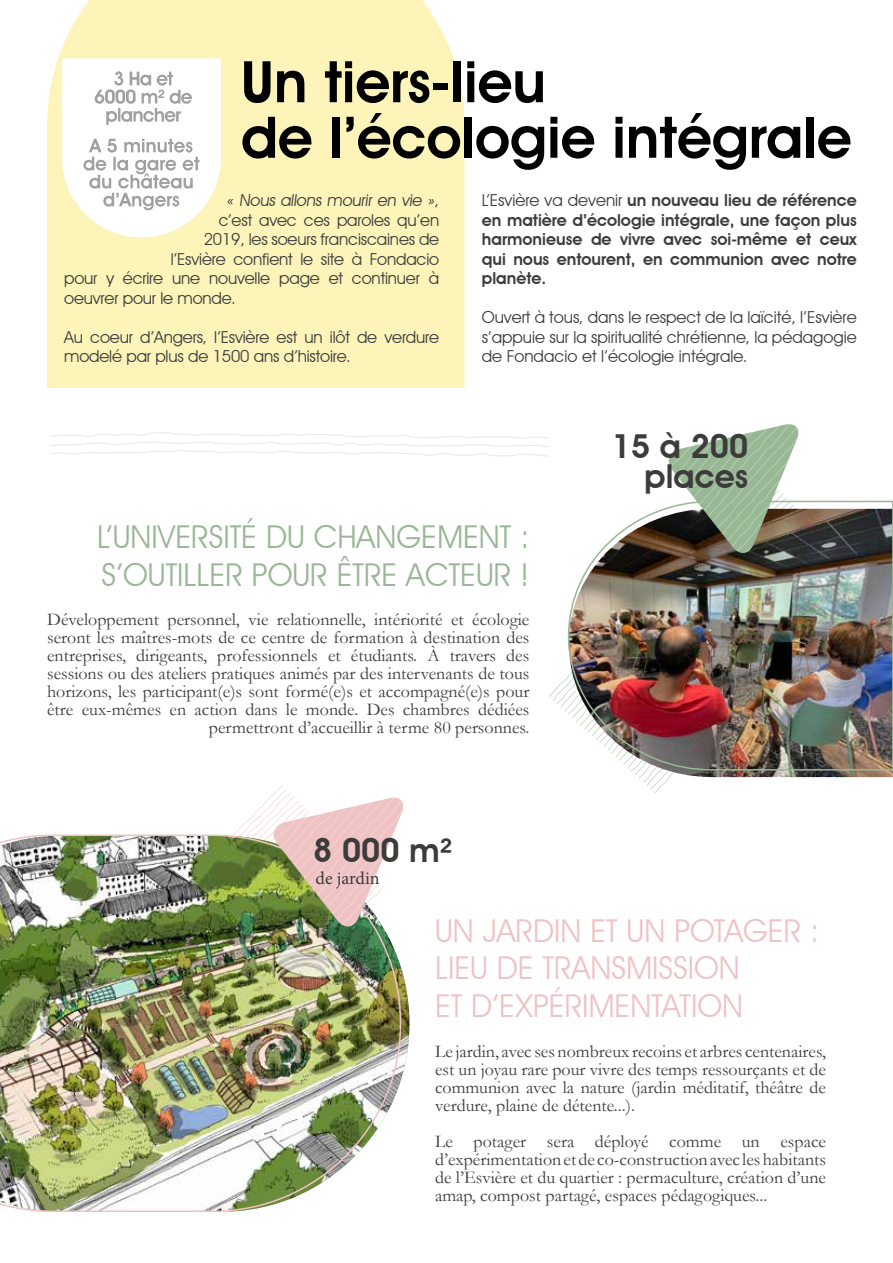
<style>
.page{position:relative;width:893px;height:1263px;background:#fff}
.page>*{position:absolute;margin:0;border:0;box-sizing:border-box;transform-origin:0 0}
.t1{font:600 57.6px/55.5px "Avant Garde IT Cby BT";color:#000}
.t2{font:600 33px/30px "Avant Garde IT Cby BT";color:#3c3c3b;text-align:right}
.t3{font:31.5px/37.8px "Avant Garde IT Cby BT";color:#efc2c3}
.t4{font:31.5px/37.8px "Avant Garde IT Cby BT";color:#98b794}
.t5{font:18px/18px "Garamond";color:#3c3c3b;text-align:justify}
.t6{font:18px "Minion Pro";color:#3c3c3b}
.t7{font:16.5px/19.5px "Avant Garde IT Cby BT";letter-spacing:-.01em;color:#3c3c3b}
.t8{font:600 16.5px/19.5px "Avant Garde IT Cby BT";color:#3c3c3b;text-align:justify}
.s1{font-weight:400}
</style>
<div class="page">
<div style="left:47px;top:0;width:418px;height:388px;background:#fdf4ba"></div>
<svg style="left:234px;top:785px;width:49px;height:49px"></svg>
<img style="left:0;top:834px;width:401px;height:378px">
<svg style="left:270px;top:796px;width:133px;height:133px"></svg>
<img style="left:631px;top:771px;width:262px;height:6px">
<img style="left:567px;top:500px;width:326px;height:271px">
<svg style="left:665px;top:424px;width:136px;height:132px"></svg>
<svg style="left:62px;top:58px;width:159px;height:179px"></svg>
<svg style="left:50px;top:432px;width:499px;height:25px"></svg>
<h1 class="t1" style="left:241px;top:54px;width:612px">Un tiers-lieu<br>de l’écologie intégrale</h1>
<p class="t7" style="left:226px;top:190px;width:214px">« Nous allons mourir en vie »,</p>
<p class="t7" style="left:219px;top:210px;width:222px">c’est avec ces paroles qu’en</p>
<p class="t7" style="left:204px;top:229px;width:237px">2019, les soeurs franciscaines de</p>
<p class="t7" style="left:171px;top:249px;width:270px">l’Esvière confient le site à Fondacio</p>
<p class="t7" style="left:64px;top:268px;width:376px">pour y écrire une nouvelle page et continuer à</p>
<p class="t7" style="left:64px;top:288px;width:173px">oeuvrer pour le monde.</p>
<p class="t7" style="left:64px;top:327px;width:376px">Au coeur d’Angers, l’Esvière est un ilôt de verdure modelé par plus de 1500 ans d’histoire.</p>
<p class="t8" style="left:482px;top:191px;width:377px"><span class="s1">L’Esvière va devenir</span> un nouveau lieu de référence en matière d’écologie intégrale, une façon plus harmonieuse de vivre avec soi-même et ceux qui nous entourent, en communion avec notre planète.</p>
<p class="t7" style="left:482px;top:307px;width:376px;text-align:justify">Ouvert à tous, dans le respect de la laïcité, l’Esvière s’appuie sur la spiritualité chrétienne, la pédagogie de Fondacio et l’écologie intégrale.</p>
<h2 class="t2" style="left:612px;top:431px;width:138px">15 à 200 places</h2>
<h3 class="t4" style="left:97px;top:517px;width:434px">L’UNIVERSITÉ DU CHANGEMENT :<br>S’OUTILLER POUR ÊTRE ACTEUR !</h3>
<p class="t5" style="left:47px;top:610px;width:484px;text-align:right">Développement personnel, vie relationnelle, intériorité et écologie seront les maîtres-mots de ce centre de formation à destination des entreprises, dirigeants, professionnels et étudiants. À travers des sessions ou des ateliers pratiques animés par des intervenants de tous horizons, les participant(e)s sont formé(e)s et accompagné(e)s pour être eux-mêmes en action dans le monde. Des chambres dédiées permettront d’accueillir à terme 80 personnes.</p>
<h2 class="t2" style="left:313px;top:835px;width:141px">8 000 m²</h2>
<p class="t6" style="left:316px;top:866px;width:66px">de jardin</p>
<h3 class="t3" style="left:435px;top:911px;width:386px">UN JARDIN ET UN POTAGER :<br>LIEU DE TRANSMISSION<br>ET D’EXPÉRIMENTATION</h3>
<p class="t5" style="left:435px;top:1042px;width:392px">Le jardin, avec ses nombreux recoins et arbres centenaires, est un joyau rare pour vivre des temps ressourçants et de communion avec la nature (jardin méditatif, théâtre de verdure, plaine de détente...).</p>
<p class="t5" style="left:435px;top:1132px;width:392px">Le potager sera déployé comme un espace d’expérimentation et de co-construction avec les habitants de l’Esvière et du quartier : permaculture, création d’une amap, compost partagé, espaces pédagogiques...</p>
</div>
